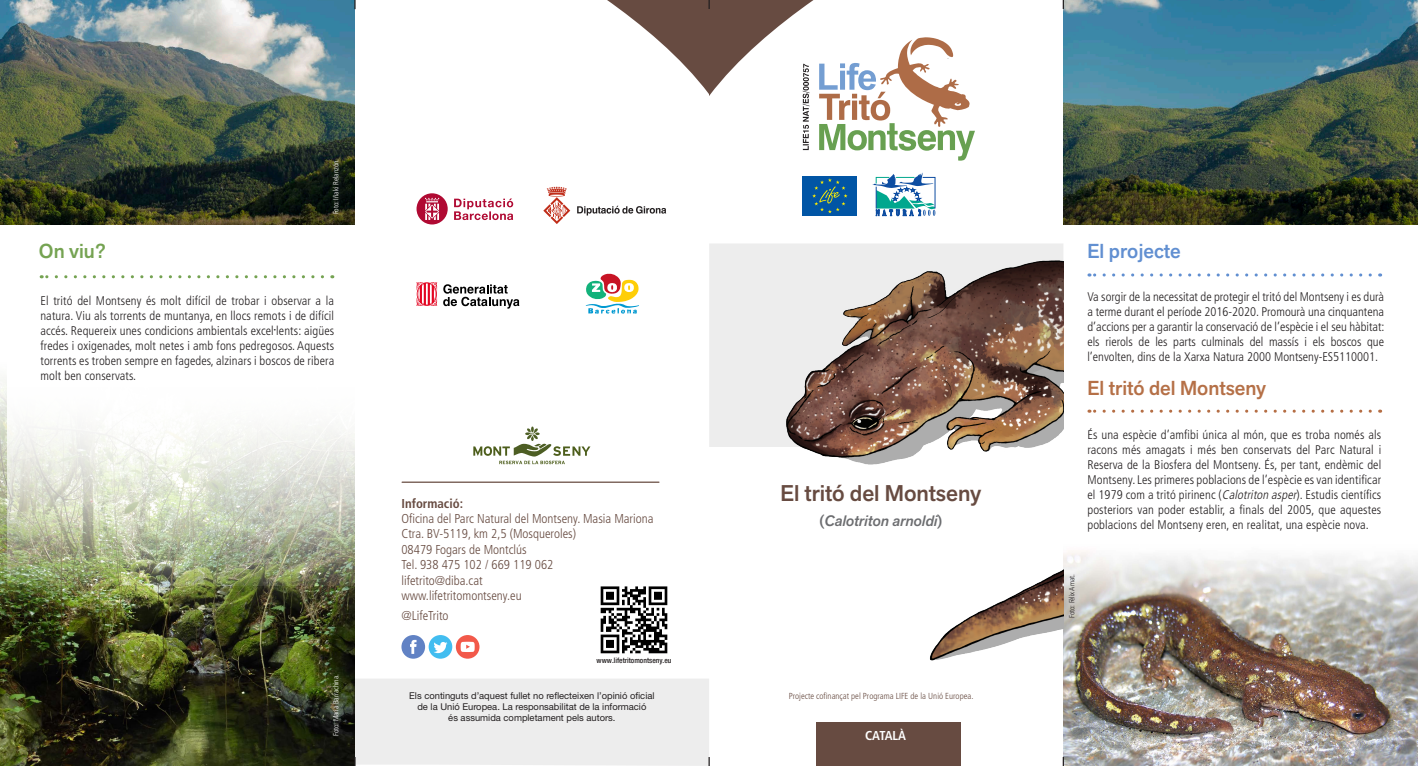
<style>
.page{position:relative;width:1418px;height:766px;background:#fff}
.page>*{position:absolute;margin:0;border:0;box-sizing:border-box;transform-origin:0 0}
.t1{font:500 22.5px "Akzid Grtsk Next";color:#674b41}
.t2{font:500 20px "Akzid Grtsk Next";color:#b57047}
.t3{font:500 20px "Akzid Grtsk Next";color:#618fd1}
.t4{font:500 20px "Akzid Grtsk Next";color:#75a352}
.t5{font:15px "Akzid Grtsk Next Med It";color:#6c6d70}
.t6{font:300 condensed 12.88px "Frutiger LT Std";color:#674b41}
.t7{font:700 condensed 12.88px "Frutiger LT Std";color:#674b41}
.t8{font:700 condensed 12.88px "Frutiger LT Std";color:#fff}
.t9{font:300 condensed 12.5px/15px "Frutiger LT Std";letter-spacing:.01em;color:#231f20;text-align:justify}
.t10{font:9.38px "Helvetica Neue LT Std";color:#231f20}
.t11{font:300 condensed 8.75px "Frutiger LT Std";color:#674b41}
.t12{font:300 condensed 7.5px "Frutiger LT Std";letter-spacing:-.01em;color:#fff}
.t13{font:7.5px "Helvetica Neue Medium Cond EB";color:#231f20}
.t14{font:300 condensed 7.5px "Frutiger LT Std";letter-spacing:-.01em;color:#231f20}
.s1{font-family:"Akzid Grtsk Next";font-weight:500}
.s2{font-style:italic}
</style>
<div class="page">
<img style="left:1063px;top:551px;width:354px;height:214px">
<img style="left:0;top:379px;width:355px;height:386px">
<img style="left:7px;top:379px;width:348px;height:207px">
<img style="left:1063px;top:0;width:354px;height:224px">
<img style="left:0;top:0;width:355px;height:224px">
<img style="left:801px;top:216px;width:262px;height:445px">
<svg style="left:709px;top:243px;width:354px;height:204px;background:#af9e95"></svg>
<svg style="left:473px;top:426px;width:117px;height:38px"></svg>
<svg style="left:454px;top:198px;width:59px;height:22px"></svg>
<svg style="left:416px;top:193px;width:31px;height:31px"></svg>
<svg style="left:416px;top:282px;width:21px;height:24px"></svg>
<svg style="left:443px;top:284px;width:76px;height:24px"></svg>
<svg style="left:543px;top:187px;width:27px;height:37px"></svg>
<svg style="left:585px;top:273px;width:54px;height:40px"></svg>
<hr style="left:402px;top:481px;width:257px;height:1px;background:#674b41">
<div style="left:401px;top:635px;width:24px;height:23px;background:#6182c4;border-radius:50%"></div>
<svg style="left:410px;top:639px;width:6px;height:14px"></svg>
<div style="left:428px;top:635px;width:24px;height:23px;background:#42bdf0;border-radius:50%"></div>
<svg style="left:434px;top:642px;width:13px;height:11px"></svg>
<div style="left:456px;top:635px;width:23px;height:23px;background:#f2594a;border-radius:50%"></div>
<svg style="left:460px;top:641px;width:14px;height:10px"></svg>
<svg style="left:41px;top:275px;width:281px;height:3px"></svg>
<svg style="left:1088px;top:273px;width:282px;height:3px"></svg>
<svg style="left:1088px;top:409px;width:282px;height:3px"></svg>
<img style="left:600px;top:586px;width:68px;height:68px">
<div style="left:816px;top:722px;width:145px;height:43px;background:#674b41"></div>
<svg style="left:577px;top:0;width:398px;height:216px"></svg>
<div style="left:354px;top:678px;width:355px;height:87px;background:#ededed"></div>
<p class="t4" style="left:39px;top:238px;width:69px">On viu?</p>
<p class="t12" style="left:331px;top:214px;width:57px;rotate:-90deg">Foto: Iñaki Relanzón.</p>
<p class="t9" style="left:40px;top:293px;width:295px">El tritó del Montseny és molt difícil de trobar i observar a la natura. Viu als torrents de muntanya, en llocs remots i de difícil accés. Requereix unes condicions ambientals excel<sup>•</sup>lents: aigües fredes i oxigenades, molt netes i amb fons pedregosos. Aquests torrents es troben sempre en fagedes, alzinars i boscos de ribera molt ben conservats.</p>
<p class="t12" style="left:331px;top:735px;width:63px;rotate:-90deg">Foto: Maria Barrachina.</p>
<p class="t7" style="left:401px;top:495px;width:63px">Informació:</p>
<p class="t6" style="left:401px;top:511px;width:253px">Oficina del Parc Natural del Montseny. Masia Mariona</p>
<p class="t6" style="left:401px;top:526px;width:176px">Ctra. BV-5119, km 2,5 (Mosqueroles)</p>
<p class="t6" style="left:401px;top:542px;width:127px">08479 Fogars de Montclús</p>
<p class="t6" style="left:401px;top:557px;width:153px">Tel. 938 475 102 / 669 119 062</p>
<p class="t6" style="left:401px;top:573px;width:83px">lifetrito@diba.cat</p>
<p class="t6" style="left:401px;top:588px;width:122px">www.lifetritomontseny.eu</p>
<p class="t6" style="left:401px;top:608px;width:49px">@LifeTrito</p>
<p class="t13" style="left:596px;top:655px;width:76px">www.lifetritomontseny.eu</p>
<p class="t10" style="left:409px;top:689px;width:247px">Els continguts d’aquest fullet no reflecteixen l’opinió oficial</p>
<p class="t10" style="left:417px;top:700px;width:230px">de la Unió Europea. La responsabilitat de la informació</p>
<p class="t10" style="left:448px;top:712px;width:169px">és assumida completament pels autors.</p>
<p class="t1" style="left:780px;top:478px;width:202px">El tritó del Montseny</p>
<p class="t5" style="left:819px;top:510px;width:125px"><span class="s1">(</span>Calotriton arnoldi<span class="s1">)</span></p>
<p class="t11" style="left:788px;top:690px;width:186px">Projecte cofinançat pel Programa LIFE de la Unió Europea.</p>
<p class="t8" style="left:865px;top:727px;width:43px">CATALÀ</p>
<p class="t3" style="left:1087px;top:238px;width:95px">El projecte</p>
<p class="t9" style="left:1087px;top:289px;width:298px">Va sorgir de la necessitat de protegir el tritó del Montseny i es durà a terme durant el període 2016-2020. Promourà una cinquantena d’accions per a garantir la conservació de l’espècie i el seu hàbitat: els rierols de les parts culminals del massís i els boscos que l’envolten, dins de la Xarxa Natura 2000 Montseny-ES5110001.</p>
<p class="t2" style="left:1087px;top:374px;width:180px">El tritó del Montseny</p>
<p class="t9" style="left:1087px;top:427px;width:295px">És una espècie d’amfibi única al món, que es troba només als racons més amagats i més ben conservats del Parc Natural i Reserva de la Biosfera del Montseny. És, per tant, endèmic del Montseny. Les primeres poblacions de l’espècie es van identificar el 1979 com a tritó pirinenc (<span class="s2">Calotriton asper</span>). Estudis científics posteriors van poder establir, a finals del 2005, que aquestes poblacions del Montseny eren, en realitat, una espècie nova.</p>
<p class="t14" style="left:1067px;top:618px;width:45px;rotate:-90deg">Foto: Fèlix Amat.</p>
</div>
